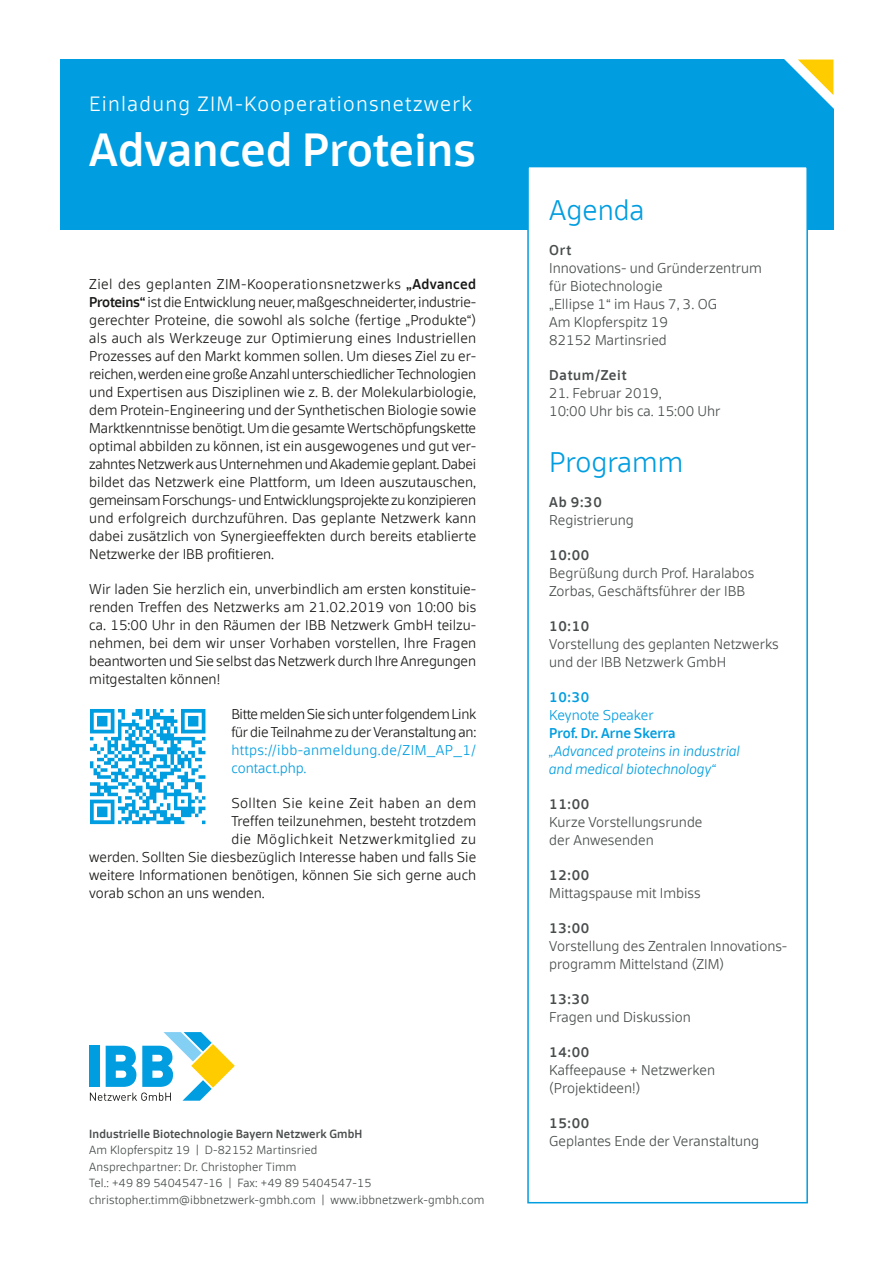
<style>
.page{position:relative;width:893px;height:1263px;background:#fff}
.page>*{position:absolute;margin:0;border:0;box-sizing:border-box;transform-origin:0 0}
.t1{font:500 44.25px "Scuba Offc";letter-spacing:.005em;color:#fff}
.t2{font:300 27px "Scuba Offc";color:#009de0}
.t3{font:300 19.65px "Scuba Offc";letter-spacing:.065em;color:#fff}
.t4{font:300 13.5px/18px "Scuba Offc";color:#181816;text-align:justify}
.t5{font:300 13.5px/18px "Scuba Offc";color:#484c4c}
.t6{font:300 13.5px/18px "Scuba Offc";letter-spacing:-.025em;color:#181816}
.t7{font:300 13.5px "Scuba Offc";letter-spacing:.035em;color:#181816}
.t8{font:300 13.5px/18px "Scuba Offc";letter-spacing:.01em;color:#009de0}
.t9{font:500 13.5px "Scuba Offc";letter-spacing:.05em;color:#484c4c}
.t10{font:italic 300 13.5px/18px "Scuba Offc";color:#009de0}
.t11{font:500 13.5px "Scuba Offc";color:#009de0}
.t12{font:300 11.25px/16.5px "Scuba Offc";letter-spacing:.01em;color:#484c4c}
.t13{font:500 11.25px "Scuba Offc";letter-spacing:.01em;color:#484c4c}
.s1{font-weight:500}
</style>
<div class="page">
<div style="left:60px;top:60px;width:773px;height:170px;background:#009de0"></div>
<div style="left:527px;top:166px;width:281px;height:1037px;background:#fff;border:2px solid #009de0"></div>
<svg style="left:90px;top:1032px;width:145px;height:69px"></svg>
<img style="left:90px;top:709px;width:116px;height:116px">
<svg style="left:776px;top:59px;width:58px;height:57px"></svg>
<h3 class="t3" style="left:89px;top:92px;width:384px">Einladung ZIM-Kooperationsnetzwerk</h3>
<h1 class="t1" style="left:89px;top:123px;width:388px">Advanced Proteins</h1>
<p class="t4" style="left:89px;top:275px;width:389px">Ziel des geplanten ZIM-Kooperationsnetzwerks <span class="s1">„Advanced Proteins“</span> ist die Entwicklung neuer, maßgeschneiderter, industrie&shy;gerechter Proteine, die sowohl als solche (fertige „Produkte“) als auch als Werkzeuge zur Optimierung eines Industriellen Prozesses auf den Markt kommen sollen. Um dieses Ziel zu er&shy;reichen, werden eine große Anzahl unterschiedlicher Technologien und Expertisen aus Disziplinen wie z. B. der Molekularbiologie, dem Protein-Engineering und der Synthetischen Biologie sowie Marktkenntnisse benötigt. Um die gesamte Wertschöpfungskette optimal abbilden zu können, ist ein ausgewogenes und gut ver&shy;zahntes Netzwerk aus Unternehmen und Akademie geplant. Dabei bildet das Netzwerk eine Plattform, um Ideen auszutauschen, gemeinsam Forschungs- und Entwicklungsprojekte zu konzipieren und erfolgreich durchzuführen. Das geplante Netzwerk kann dabei zusätzlich von Synergieeffekten durch bereits etablierte Netzwerke der IBB profitieren.</p>
<p class="t4" style="left:89px;top:580px;width:389px">Wir laden Sie herzlich ein, unverbindlich am ersten konstituie&shy;renden Treffen des Netzwerks am 21.02.2019 von 10:00 bis ca. 15:00 Uhr in den Räumen der IBB Netzwerk GmbH teilzu&shy;nehmen, bei dem wir unser Vorhaben vorstellen, Ihre Fragen beantworten und Sie selbst das Netzwerk durch Ihre Anregungen mitgestalten können!</p>
<p class="t6" style="left:231px;top:705px;width:247px">Bitte melden Sie sich unter folgendem Link für die Teilnahme zu der Veranstaltung an:</p>
<p class="t8" style="left:231px;top:741px;width:246px">https://ibb-anmeldung.de/ZIM_AP_1/ contact.php.</p>
<p class="t7" style="left:231px;top:795px;width:246px">Sollten Sie keine Zeit haben an dem</p>
<p class="t4" style="left:231px;top:812px;width:246px">Treffen teilzunehmen, besteht trotzdem</p>
<p class="t7" style="left:231px;top:831px;width:246px">die Möglichkeit Netzwerkmitglied zu</p>
<p class="t4" style="left:89px;top:848px;width:388px">werden. Sollten Sie diesbezüglich Interesse haben und falls Sie</p>
<p class="t4" style="left:89px;top:866px;width:388px">weitere Informationen benötigen, können Sie sich gerne auch</p>
<p class="t4" style="left:89px;top:884px;width:177px">vorab schon an uns wenden.</p>
<p class="t13" style="left:89px;top:1127px;width:275px">Industrielle Biotechnologie Bayern Netzwerk GmbH</p>
<p class="t12" style="left:89px;top:1141px;width:397px">Am Klopferspitz 19 | D-82152 Martinsried<br>Ansprechpartner: Dr. Christopher Timm<br>Tel.: +49 89 5404547-16 | Fax: +49 89 5404547-15 christopher.timm@ibbnetzwerk-gmbh.com | www.ibbnetzwerk-gmbh.com</p>
<h2 class="t2" style="left:549px;top:194px;width:97px">Agenda</h2>
<p class="t9" style="left:549px;top:242px;width:24px">Ort</p>
<p class="t5" style="left:549px;top:259px;width:214px">Innovations- und Gründerzentrum für Biotechnologie<br>„Ellipse 1“ im Haus 7, 3. OG<br>Am Klopferspitz 19<br>82152 Martinsried</p>
<p class="t9" style="left:549px;top:367px;width:79px">Datum/Zeit</p>
<p class="t5" style="left:549px;top:384px;width:173px">21. Februar 2019,<br>10:00 Uhr bis ca. 15:00 Uhr</p>
<h2 class="t2" style="left:549px;top:446px;width:136px">Programm</h2>
<p class="t9" style="left:549px;top:494px;width:54px">Ab 9:30</p>
<p class="t5" style="left:549px;top:511px;width:86px">Registrierung</p>
<p class="t9" style="left:549px;top:547px;width:42px">10:00</p>
<p class="t5" style="left:549px;top:564px;width:206px">Begrüßung durch Prof. Haralabos<br>Zorbas, Geschäftsführer der IBB</p>
<p class="t9" style="left:549px;top:618px;width:42px">10:10</p>
<p class="t5" style="left:549px;top:635px;width:231px">Vorstellung des geplanten Netzwerks und der IBB Netzwerk GmbH</p>
<p class="t11" style="left:549px;top:689px;width:42px">10:30</p>
<p class="t8" style="left:549px;top:706px;width:106px">Keynote Speaker</p>
<p class="t11" style="left:549px;top:725px;width:128px">Prof. Dr. Arne Skerra</p>
<p class="t10" style="left:549px;top:742px;width:192px">„Advanced proteins in industrial and medical biotechnology“</p>
<p class="t9" style="left:549px;top:796px;width:42px">11:00</p>
<p class="t5" style="left:549px;top:813px;width:155px">Kurze Vorstellungsrunde der Anwesenden</p>
<p class="t9" style="left:549px;top:867px;width:42px">12:00</p>
<p class="t5" style="left:549px;top:884px;width:153px">Mittagspause mit Imbiss</p>
<p class="t9" style="left:549px;top:920px;width:42px">13:00</p>
<p class="t5" style="left:549px;top:937px;width:240px">Vorstellung des Zentralen Innovations&shy;programm Mittelstand (ZIM)</p>
<p class="t9" style="left:549px;top:991px;width:42px">13:30</p>
<p class="t5" style="left:549px;top:1008px;width:143px">Fragen und Diskussion</p>
<p class="t9" style="left:549px;top:1044px;width:42px">14:00</p>
<p class="t5" style="left:549px;top:1061px;width:167px">Kaffeepause + Netzwerken (Projektideen!)</p>
<p class="t9" style="left:549px;top:1115px;width:42px">15:00</p>
<p class="t5" style="left:549px;top:1132px;width:212px">Geplantes Ende der Veranstaltung</p>
</div>
